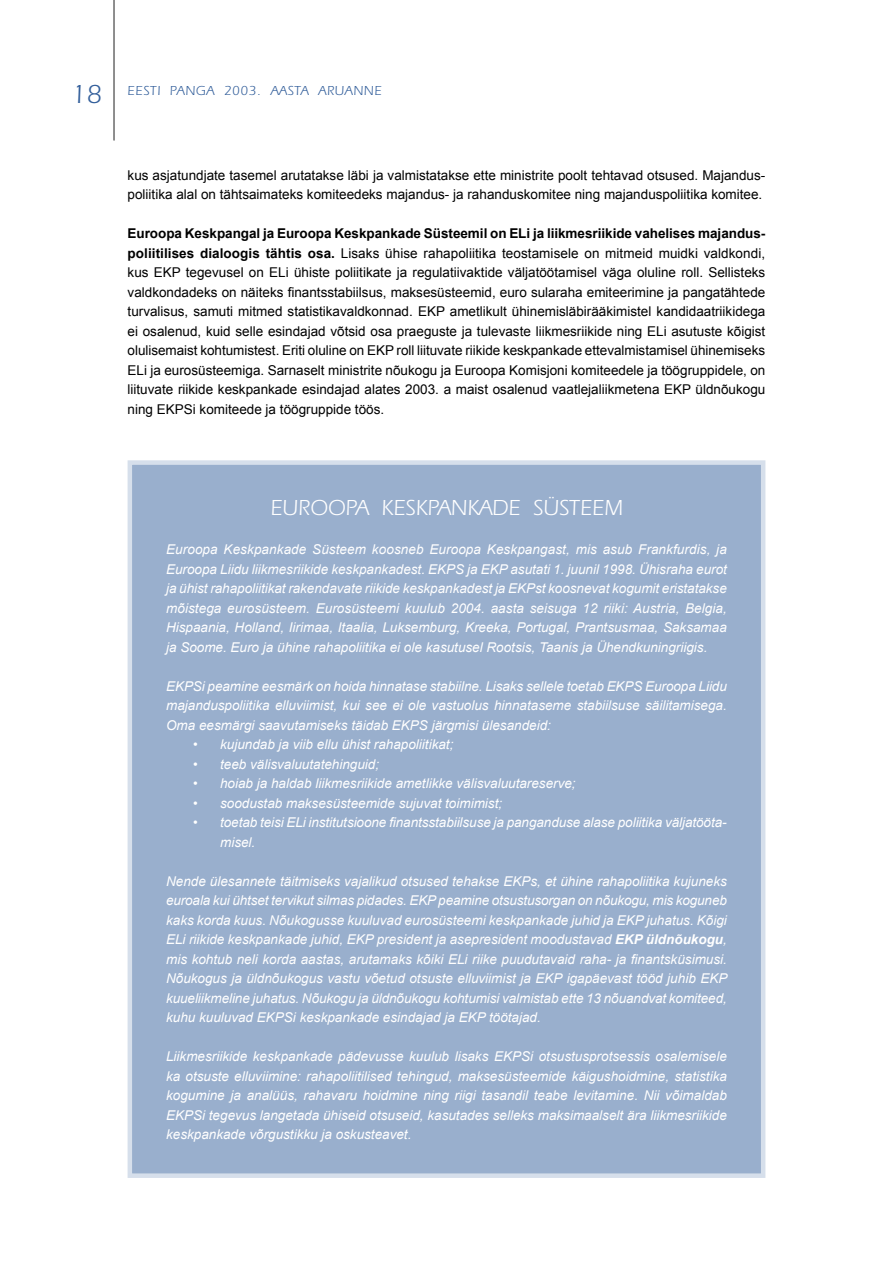
<style>
.page{position:relative;width:893px;height:1263px;background:#fff}
.page>*{position:absolute;margin:0;border:0;box-sizing:border-box;transform-origin:0 0}
.t1{font:27px "Itc Eras";color:#335f9b}
.Heading_Box{font:22.5px "Itc Eras";color:#fff}
.t2{font:italic 13.5px/19.5px "Arial";color:#fff;text-align:justify}
.t3{font:13.5px/19.5px "Arial";color:#000}
.t4{font:13.5px "Itc Eras";letter-spacing:.05em;color:#335f9b}
.s1{font-weight:700}
</style>
<div class="page">
<hr style="left:113px;top:0;width:2px;height:140px;background:#939393">
<div style="left:130px;top:463px;width:633px;height:713px;background:#99afcd"></div>
<div style="left:128px;top:460px;width:637px;height:718px;border:4px solid #d6dfeb"></div>
<h1 class="t1" style="left:72px;top:79px;width:32px">18</h1>
<p class="t4" style="left:128px;top:83px;width:256px">EESTI PANGA 2003. AASTA ARUANNE</p>
<p class="t3" style="left:128px;top:165px;width:639px">kus asjatundjate tasemel arutatakse läbi ja valmistatakse ette ministrite poolt tehtavad otsused. Majandus&shy;poliitika alal on tähtsaimateks komiteedeks majandus- ja rahanduskomitee ning majanduspoliitika komitee.</p>
<p class="t3" style="left:128px;top:224px;width:639px;text-align:justify"><span class="s1">Euroopa Keskpangal ja Euroopa Keskpankade Süsteemil on ELi ja liikmesriikide vahelises majandus&shy;poliitilises dialoogis tähtis osa.</span> Lisaks ühise rahapoliitika teostamisele on mitmeid muidki valdkondi, kus EKP tegevusel on ELi ühiste poliitikate ja regulatiivaktide väljatöötamisel väga oluline roll. Sellisteks valdkondadeks on näiteks finantsstabiilsus, maksesüsteemid, euro sularaha emiteerimine ja pangatähtede turvalisus, samuti mitmed statistikavaldkonnad. EKP ametlikult ühinemisläbirääkimistel kandidaatriikidega ei osalenud, kuid selle esindajad võtsid osa praeguste ja tulevaste liikmesriikide ning ELi asutuste kõigist olulisemaist kohtumistest. Eriti oluline on EKP roll liituvate riikide keskpankade ettevalmistamisel ühinemiseks ELi ja eurosüsteemiga. Sarnaselt ministrite nõukogu ja Euroopa Komisjoni komiteedele ja töögruppidele, on liituvate riikide keskpankade esindajad alates 2003. a maist osalenud vaatlejaliikmetena EKP üldnõukogu ning EKPSi komiteede ja töögruppide töös.</p>
<p class="Heading_Box" style="left:270px;top:495px;width:354px">EUROOPA KESKPANKADE SÜSTEEM</p>
<p class="t2" style="left:166px;top:540px;width:562px">Euroopa Keskpankade Süsteem koosneb Euroopa Keskpangast, mis asub Frankfurdis, ja Euroopa Liidu liikmesriikide keskpankadest. EKPS ja EKP asutati 1. juunil 1998. Ühisraha eurot ja ühist rahapoliitikat rakendavate riikide keskpankadest ja EKPst koosnevat kogumit eristatakse mõistega eurosüsteem. Eurosüsteemi kuulub 2004. aasta seisuga 12 riiki: Austria, Belgia, Hispaania, Holland, Iirimaa, Itaalia, Luksemburg, Kreeka, Portugal, Prantsusmaa, Saksamaa ja Soome. Euro ja ühine rahapoliitika ei ole kasutusel Rootsis, Taanis ja Ühendkuningriigis.</p>
<p class="t2" style="left:166px;top:676px;width:562px">EKPSi peamine eesmärk on hoida hinnatase stabiilne. Lisaks sellele toetab EKPS Euroopa Liidu majanduspoliitika elluviimist, kui see ei ole vastuolus hinnataseme stabiilsuse säilitamisega.<br>Oma eesmärgi saavutamiseks täidab EKPS järgmisi ülesandeid:</p>
<p class="t2" style="left:193px;top:735px;width:262px">• kujundab ja viib ellu ühist rahapoliitikat;</p>
<p class="t2" style="left:193px;top:754px;width:188px">• teeb välisvaluutatehinguid;</p>
<p class="t2" style="left:193px;top:774px;width:384px">• hoiab ja haldab liikmesriikide ametlikke välisvaluutareserve;</p>
<p class="t2" style="left:193px;top:793px;width:311px">• soodustab maksesüsteemide sujuvat toimimist;</p>
<p class="t2" style="left:220px;top:813px;width:508px;text-indent:-27px">• toetab teisi ELi institutsioone finantsstabiilsuse ja panganduse alase poliitika väljatööta&shy;misel.</p>
<p class="t2" style="left:166px;top:871px;width:563px">Nende ülesannete täitmiseks vajalikud otsused tehakse EKPs, et ühine rahapoliitika kujuneks euroala kui ühtset tervikut silmas pidades. EKP peamine otsustusorgan on nõukogu, mis koguneb kaks korda kuus. Nõukogusse kuuluvad eurosüsteemi keskpankade juhid ja EKP juhatus. Kõigi ELi riikide keskpankade juhid, EKP president ja asepresident moodustavad <span class="s1">EKP üldnõukogu</span>, mis kohtub neli korda aastas, arutamaks kõiki ELi riike puudutavaid raha- ja finantsküsimusi.<br>Nõukogus ja üldnõukogus vastu võetud otsuste elluviimist ja EKP igapäevast tööd juhib EKP kuueliikmeline juhatus. Nõukogu ja üldnõukogu kohtumisi valmistab ette 13 nõuandvat komiteed, kuhu kuuluvad EKPSi keskpankade esindajad ja EKP töötajad.</p>
<p class="t2" style="left:166px;top:1047px;width:562px">Liikmesriikide keskpankade pädevusse kuulub lisaks EKPSi otsustusprotsessis osalemisele ka otsuste elluviimine: rahapoliitilised tehingud, maksesüsteemide käigushoidmine, statistika kogumine ja analüüs, rahavaru hoidmine ning riigi tasandil teabe levitamine. Nii võimaldab EKPSi tegevus langetada ühiseid otsuseid, kasutades selleks maksimaalselt ära liikmesriikide keskpankade võrgustikku ja oskusteavet.</p>
</div>
